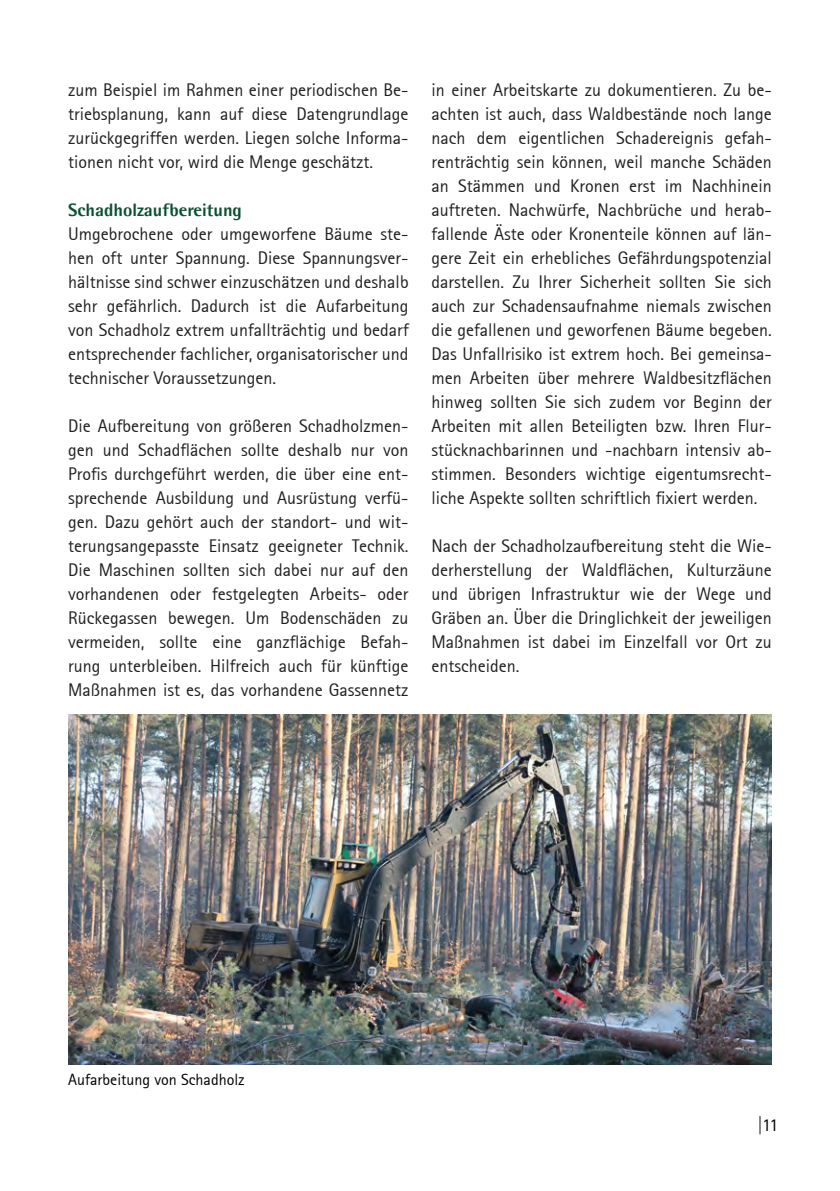
<style>
.page{position:relative;width:840px;height:1191px;background:#fff}
.page>*{position:absolute;margin:0;border:0;box-sizing:border-box;transform-origin:0 0}
.Fließtext_9pt_reg{font:18px/24px "Rotis Sans Serif";color:#231f20;text-align:justify}
.Überschrift_9pt_grün_bold{font:700 18px "Agfa Rotis Semisans Ex";color:#0a5131}
.t1{font:18px "Rotis Sans Serif";color:#000}
.Abbildungen_8pt_reg{font:16px "Rotis Sans Serif";color:#000}
</style>
<div class="page">
<img style="left:68px;top:715px;width:703px;height:349px">
<p class="Fließtext_9pt_reg" style="left:68px;top:78px;width:342px">zum Beispiel im Rahmen einer periodischen Be‑ triebsplanung, kann auf diese Datengrundlage zurückgegriffen werden. Liegen solche Informa‑ tionen nicht vor, wird die Menge geschätzt.</p>
<p class="Überschrift_9pt_grün_bold" style="left:68px;top:199px;width:175px">Schadholzaufbereitung</p>
<p class="Fließtext_9pt_reg" style="left:68px;top:222px;width:342px">Umgebrochene oder umgeworfene Bäume ste‑ hen oft unter Spannung. Diese Spannungsver‑ hältnisse sind schwer einzuschätzen und deshalb sehr gefährlich. Dadurch ist die Aufarbeitung von Schadholz extrem unfallträchtig und bedarf entsprechender fachlicher, organisatorischer und technischer Voraussetzungen.</p>
<p class="Fließtext_9pt_reg" style="left:68px;top:414px;width:342px">Die Aufbereitung von größeren Schadholzmen‑ gen und Schadflächen sollte deshalb nur von Profis durchgeführt werden, die über eine ent‑ sprechende Ausbildung und Ausrüstung verfü‑ gen. Dazu gehört auch der standort- und wit‑ terungsangepasste Einsatz geeigneter Technik.<br>Die Maschinen sollten sich dabei nur auf den vorhandenen oder festgelegten Arbeits- oder Rückegassen bewegen. Um Bodenschäden zu vermeiden, sollte eine ganzflächige Befah‑ rung unterbleiben. Hilfreich auch für künftige Maßnahmen ist es, das vorhandene Gassennetz</p>
<p class="Fließtext_9pt_reg" style="left:431px;top:78px;width:342px">in einer Arbeitskarte zu dokumentieren. Zu be‑ achten ist auch, dass Waldbestände noch lange nach dem eigentlichen Schadereignis gefah‑ renträchtig sein können, weil manche Schäden an Stämmen und Kronen erst im Nachhinein auftreten. Nachwürfe, Nachbrüche und herab‑ fallende Äste oder Kronenteile können auf län‑ gere Zeit ein erhebliches Gefährdungspotenzial darstellen. Zu Ihrer Sicherheit sollten Sie sich auch zur Schadensaufnahme niemals zwischen die gefallenen und geworfenen Bäume begeben.<br>Das Unfallrisiko ist extrem hoch. Bei gemeinsa‑ men Arbeiten über mehrere Waldbesitzflächen hinweg sollten Sie sich zudem vor Beginn der Arbeiten mit allen Beteiligten bzw. Ihren Flur‑ stücknachbarinnen und -nachbarn intensiv ab‑ stimmen. Besonders wichtige eigentumsrecht‑ liche Aspekte sollten schriftlich fixiert werden.</p>
<p class="Fließtext_9pt_reg" style="left:431px;top:534px;width:342px">Nach der Schadholzaufbereitung steht die Wie‑ derherstellung der Waldflächen, Kulturzäune und übrigen Infrastruktur wie der Wege und Gräben an. Über die Dringlichkeit der jeweiligen Maßnahmen ist dabei im Einzelfall vor Ort zu entscheiden.</p>
<p class="Abbildungen_8pt_reg" style="left:68px;top:1070px;width:178px">Aufarbeitung von Schadholz</p>
<p class="t1" style="left:756px;top:1114px;width:23px">|11</p>
</div>
